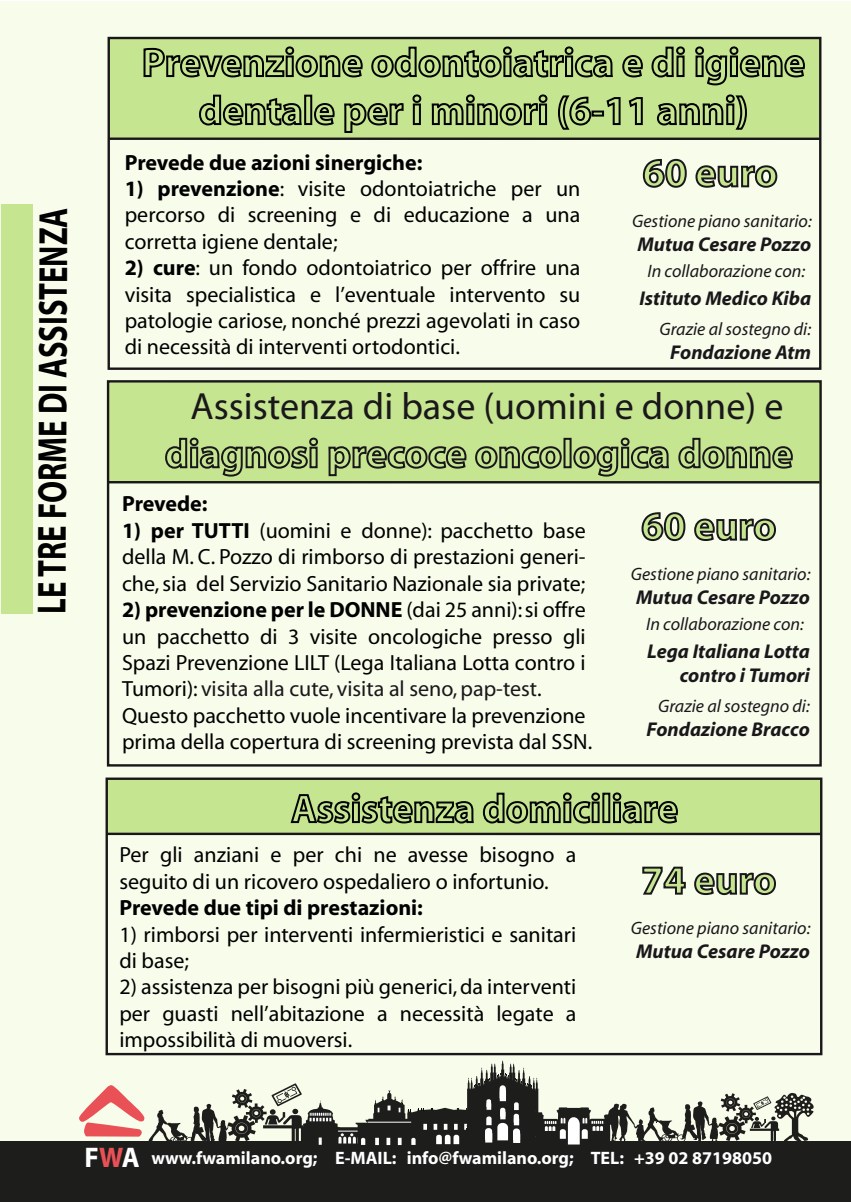
<style>
.page{position:relative;width:851px;height:1202px;background:#fff}
.page>*{position:absolute;margin:0;border:0;box-sizing:border-box;transform-origin:0 0}
.t1{font:700 40.8px "Myriad";letter-spacing:-.005em;color:#000;scale:.75 1}
.t2{font:700 40px "Myriad";color:#c5e591}
.t3{font:38px "Myriad";color:#1a171b}
.t4{font:700 28.4px "Myriad";color:#fff;scale:.96 1}
.t5{font:22px/26.4px "Myriad";color:#000;text-align:justify}
.t6{font:700 22px "Myriad";color:#000}
.t7{font:italic 700 20px/24px "Myriad";color:#1a171b;text-align:right}
.t8{font:italic 18px "Myriad";color:#1a171b}
.t9{font:700 18px "Myriad";color:#fff}
.s1{font-weight:700}
.s2{color:#1a171b}
.s3{color:#ea5156}
</style>
<div class="page">
<div style="left:0;top:2px;width:850px;height:1139px;background:#f7fceb"></div>
<div style="left:1px;top:204px;width:31px;height:409px;background:#c5e591"></div>
<div style="left:0;top:1141px;width:850px;height:61px;background:#1d1d1b"></div>
<div style="left:110px;top:40px;width:708px;height:98px;background:#c5e591"></div>
<div style="left:110px;top:383px;width:708px;height:98px;background:#c5e591"></div>
<svg style="left:79px;top:1061px;width:734px;height:85px;background:#b4b3a8"></svg>
<svg style="left:142px;top:45px;width:221px;height:33px;background:#8ca267"></svg>
<svg style="left:370px;top:45px;width:244px;height:37px;background:#91a96b"></svg>
<svg style="left:621px;top:54px;width:22px;height:24px"></svg>
<svg style="left:198px;top:94px;width:105px;height:36px;background:#8ea669"></svg>
<div style="left:304px;top:95px;width:8px;height:30px;border:2px solid #020202"></div>
<svg style="left:313px;top:102px;width:22px;height:24px"></svg>
<svg style="left:343px;top:102px;width:61px;height:45px;background:#9eb27d"></svg>
<svg style="left:411px;top:93px;width:11px;height:33px"></svg>
<svg style="left:431px;top:93px;width:117px;height:33px;background:#8ba166"></svg>
<svg style="left:557px;top:94px;width:35px;height:37px"></svg>
<div style="left:591px;top:111px;width:13px;height:6px;border:2px solid #020202"></div>
<svg style="left:605px;top:96px;width:16px;height:30px"></svg>
<svg style="left:627px;top:96px;width:16px;height:30px"></svg>
<svg style="left:650px;top:45px;width:155px;height:87px;background:#a0ba76"></svg>
<svg style="left:164px;top:437px;width:155px;height:60px;background:#b0c38f"></svg>
<svg style="left:327px;top:445px;width:140px;height:45px;background:#a5b983"></svg>
<svg style="left:474px;top:445px;width:88px;height:25px;background:#8a9e68"></svg>
<div style="left:563px;top:438px;width:8px;height:30px;border:2px solid #1a171b"></div>
<svg style="left:572px;top:437px;width:98px;height:60px;background:#b1c490"></svg>
<svg style="left:677px;top:437px;width:116px;height:37px;background:#99b173"></svg>
<svg style="left:641px;top:158px;width:46px;height:31px"></svg>
<svg style="left:694px;top:164px;width:84px;height:25px;background:#a7aaa0"></svg>
<div style="left:107px;top:37px;width:714px;height:333px;border:2px solid #1a171b"></div>
<div style="left:107px;top:380px;width:714px;height:387px;border:2px solid #1a171b"></div>
<div style="left:105px;top:777px;width:717px;height:278px;border:2px solid #1a171b"></div>
<hr style="left:109px;top:481px;width:710px;height:2px;background:#1a171b">
<svg style="left:107px;top:778px;width:714px;height:55px;background:#a9c57d"></svg>
<hr style="left:108px;top:138px;width:711px;height:2px;background:#1a171b">
<hr style="left:107px;top:833px;width:714px;height:2px;background:#1a171b">
<svg style="left:640px;top:511px;width:46px;height:31px"></svg>
<svg style="left:693px;top:518px;width:83px;height:24px;background:#a3a59c"></svg>
<svg style="left:641px;top:866px;width:45px;height:30px"></svg>
<svg style="left:693px;top:872px;width:83px;height:24px;background:#a3a59c"></svg>
<h1 class="t1" style="left:32px;top:614px;width:544px;rotate:-90deg">LE TRE FORME DI ASSISTENZA</h1>
<p class="t6" style="left:125px;top:151px;width:299px">Prevede due azioni sinergiche:</p>
<p class="t5" style="left:125px;top:176px;width:457px"><span class="s1">1) prevenzione</span>: visite odontoiatriche per un percorso di screening e di educazione a una corretta igiene dentale;</p>
<p class="t5" style="left:125px;top:256px;width:457px"><span class="s1">2) cure</span>: un fondo odontoiatrico per offrire una visita specialistica e l’eventuale intervento su patologie cariose, nonché prezzi agevolati in caso di necessità di interventi ortodontici.</p>
<h2 class="t2" style="left:642px;top:152px;width:136px">60 euro</h2>
<p class="t8" style="left:632px;top:212px;width:181px">Gestione piano sanitario:</p>
<p class="t7" style="left:637px;top:233px;width:175px">Mutua Cesare Pozzo</p>
<p class="t8" style="left:647px;top:262px;width:159px">In collaborazione con:</p>
<p class="t7" style="left:639px;top:287px;width:173px">Istituto Medico Kiba</p>
<p class="t8" style="left:659px;top:320px;width:153px">Grazie al sostegno di:</p>
<p class="t7" style="left:670px;top:341px;width:142px">Fondazione Atm</p>
<h3 class="t3" style="left:190px;top:388px;width:594px">Assistenza di base (uomini e donne) e</h3>
<p class="t6" style="left:122px;top:493px;width:87px">Prevede:</p>
<p class="t5" style="left:122px;top:518px;width:465px"><span class="s1">1) per TUTTI</span> (uomini e donne): pacchetto base della M. C. Pozzo di rimborso di prestazioni generi&shy;che, sia del Servizio Sanitario Nazionale sia private;</p>
<p class="t5" style="left:122px;top:597px;width:471px;text-align:left"><span class="s1">2) prevenzione per le DONNE</span> (dai 25 anni): si offre un pacchetto di 3 visite oncologiche presso gli Spazi Prevenzione LILT (Lega Italiana Lotta contro i Tumori): <span class="s2">visita alla cute, visita al seno, pap-test</span>.<br>Questo pacchetto vuole incentivare la prevenzione prima della copertura di screening prevista dal SSN.</p>
<p class="t5" style="left:119px;top:843px;width:458px">Per gli anziani e per chi ne avesse bisogno a seguito di un ricovero ospedaliero o infortunio.</p>
<p class="t6" style="left:119px;top:896px;width:305px">Prevede due tipi di prestazioni:</p>
<p class="t5" style="left:119px;top:922px;width:458px">1) rimborsi per interventi infermieristici e sanitari di base;</p>
<p class="t5" style="left:119px;top:975px;width:458px">2) assistenza per bisogni più generici, da interventi per guasti nell’abitazione a necessità legate a impossibilità di muoversi.</p>
<h2 class="t2" style="left:641px;top:506px;width:136px">60 euro</h2>
<p class="t8" style="left:630px;top:565px;width:181px">Gestione piano sanitario:</p>
<p class="t7" style="left:636px;top:586px;width:175px">Mutua Cesare Pozzo</p>
<p class="t8" style="left:646px;top:615px;width:159px">In collaborazione con:</p>
<p class="t7" style="left:647px;top:640px;width:164px">Lega Italiana Lotta contro i Tumori</p>
<p class="t8" style="left:658px;top:697px;width:153px">Grazie al sostegno di:</p>
<p class="t7" style="left:646px;top:718px;width:165px">Fondazione Bracco</p>
<h2 class="t2" style="left:641px;top:860px;width:136px">74 euro</h2>
<p class="t8" style="left:630px;top:919px;width:181px">Gestione piano sanitario:</p>
<p class="t7" style="left:636px;top:940px;width:175px">Mutua Cesare Pozzo</p>
<p class="t4" style="left:85px;top:1143px;width:59px">F<span class="s3">W</span>A</p>
<p class="t9" style="left:151px;top:1149px;width:622px">www.fwamilano.org; E-MAIL: info@fwamilano.org; TEL: +39 02 87198050</p>
</div>
